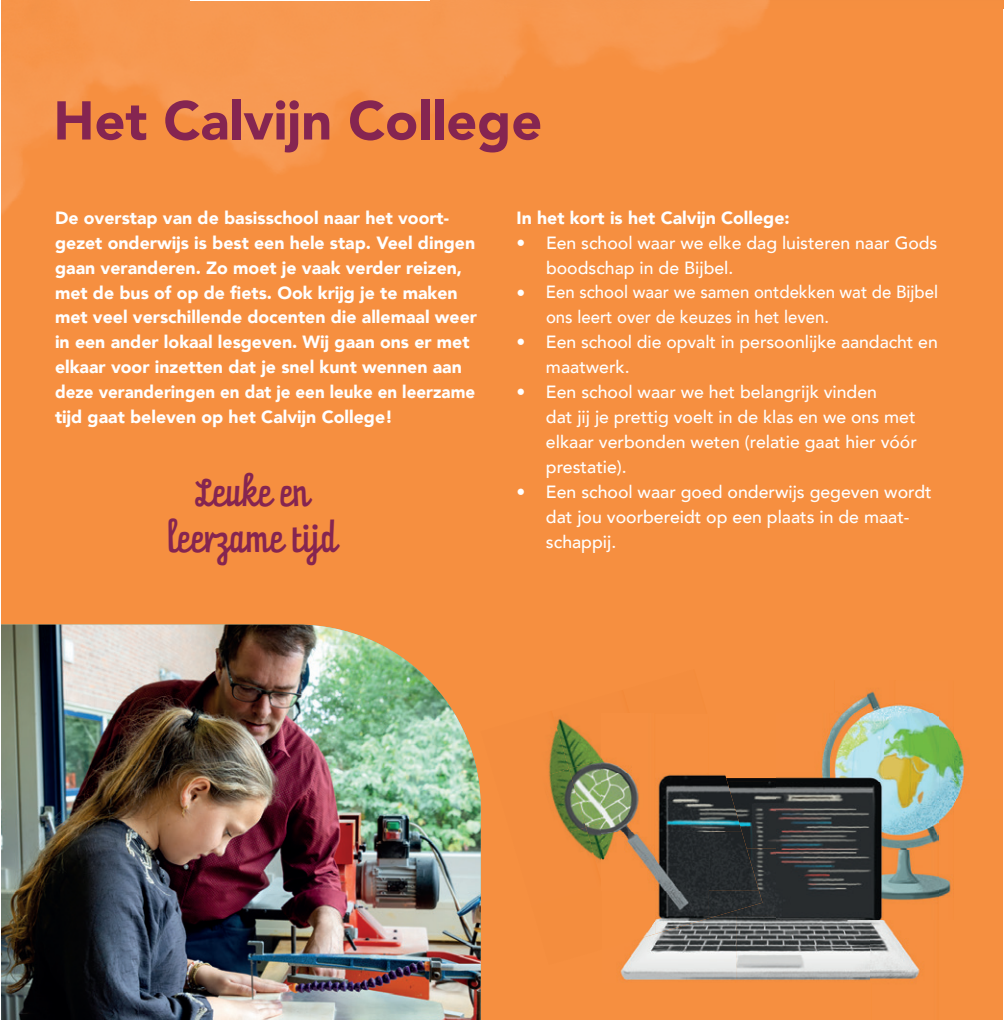
<style>
.page{position:relative;width:1004px;height:1021px;background:#fff}
.page>*{position:absolute;margin:0;border:0;box-sizing:border-box;transform-origin:0 0}
.t1{font:900 54px "Avenir";color:#852551}
.t2{font:33.2px/45.6px "Prater Script OT";color:#852551;text-align:center}
.t3{font:500 17.6px/25px "Avenir";color:#fff}
.t4{font:900 17.6px/25px "Avenir";color:#fff}
</style>
<div class="page">
<div style="left:1px;top:1px;width:1001px;height:1018px;background:#f68f40"></div>
<img style="left:1px;top:1px;width:763px;height:212px">
<img style="left:842px;top:691px;width:53px;height:23px">
<img style="left:895px;top:704px;width:61px;height:36px">
<img style="left:938px;top:740px;width:26px;height:158px">
<img style="left:741px;top:714px;width:197px;height:68px">
<img style="left:741px;top:781px;width:35px;height:67px">
<img style="left:759px;top:848px;width:17px;height:67px">
<img style="left:620px;top:915px;width:250px;height:66px">
<img style="left:870px;top:919px;width:50px;height:60px">
<img style="left:776px;top:782px;width:162px;height:137px">
<div style="left:430px;top:1px;width:339px;height:8px;background:#f69851"></div>
<img style="left:548px;top:743px;width:4px;height:25px">
<img style="left:552px;top:719px;width:49px;height:49px">
<img style="left:548px;top:768px;width:21px;height:59px">
<img style="left:569px;top:759px;width:32px;height:68px">
<img style="left:565px;top:827px;width:21px;height:23px">
<img style="left:586px;top:822px;width:15px;height:39px">
<img style="left:601px;top:757px;width:54px;height:192px">
<img style="left:655px;top:774px;width:54px;height:159px">
<img style="left:708px;top:890px;width:54px;height:28px">
<img style="left:708px;top:831px;width:51px;height:59px">
<img style="left:708px;top:774px;width:33px;height:57px">
<img style="left:1px;top:624px;width:479px;height:395px">
<h1 class="t1" style="left:53px;top:74px;width:490px">Het Calvĳn College</h1>
<p class="t4" style="left:55px;top:205px;width:423px">De overstap van de basisschool naar het voort&shy;gezet onderwĳs is best een hele stap. Veel dingen gaan veranderen. Zo moet je vaak verder reizen, met de bus of op de fiets. Ook krĳg je te maken met veel verschillende docenten die allemaal weer in een ander lokaal lesgeven. Wĳ gaan ons er met elkaar voor inzetten dat je snel kunt wennen aan deze veranderingen en dat je een leuke en leerzame tĳd gaat beleven op het Calvĳn College!</p>
<p class="t4" style="left:516px;top:205px;width:275px">In het kort is het Calvĳn College:</p>
<p class="t3" style="left:546px;top:229px;width:393px;text-indent:-29px">• Een school waar we elke dag luisteren naar Gods boodschap in de Bijbel.</p>
<p class="t3" style="left:546px;top:279px;width:393px;text-indent:-29px">• Een school waar we samen ontdekken wat de Bijbel ons leert over de keuzes in het leven.</p>
<p class="t3" style="left:546px;top:329px;width:393px;text-indent:-29px">• Een school die opvalt in persoonlijke aandacht en maatwerk.</p>
<p class="t3" style="left:546px;top:378px;width:372px;text-indent:-29px">• Een school waar we het belangrijk vinden<br>dat jij je prettig voelt in de klas en we ons met elkaar verbonden weten (relatie gaat hier vóór prestatie).</p>
<p class="t3" style="left:546px;top:478px;width:387px;text-indent:-29px">• Een school waar goed onderwijs gegeven wordt dat jou voorbereidt op een plaats in de maat&shy;schappij.</p>
<h2 class="t2" style="left:169px;top:472px;width:170px">Leuke en leerzame tijd</h2>
</div>
